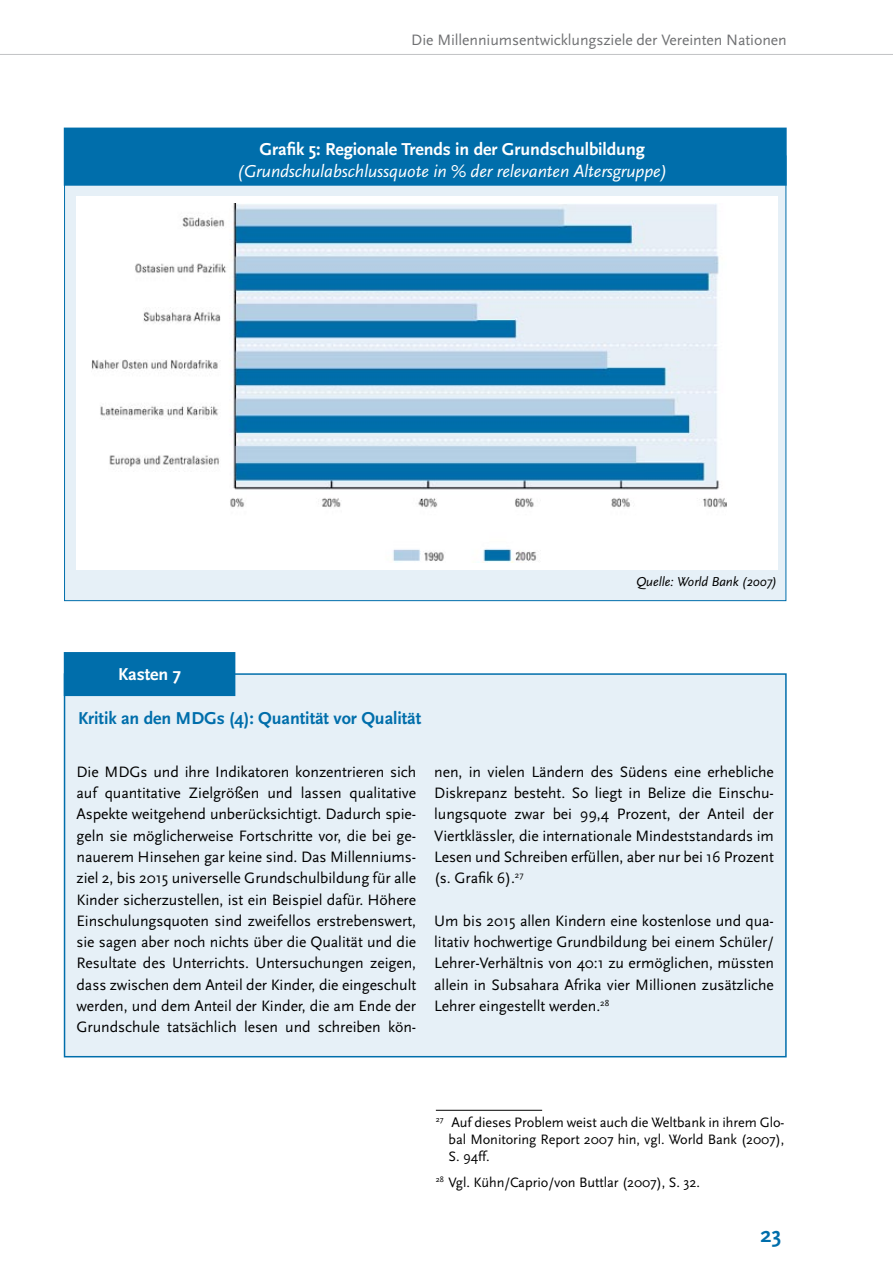
<style>
.page{position:relative;width:893px;height:1263px;background:#fff}
.page>*{position:absolute;margin:0;border:0;box-sizing:border-box;transform-origin:0 0}
.t1{font:700 22.5px "Scala Sans";color:#006eab}
.t2{font:italic 18px "Scala Sans";letter-spacing:-.005em;color:#fff}
.t3{font:700 18px "Scala Sans";letter-spacing:-.005em;color:#fff}
.t4{font:700 18px "Scala Sans";letter-spacing:-.005em;color:#006eab}
.t5{font:15.75px/21.3px "Scala Sans";letter-spacing:-.005em;color:#000;text-align:justify}
.t6{font:15.75px "Scala Sans";letter-spacing:-.005em;color:#707173}
.t7{font:14.25px/17.2px "Scala Sans";letter-spacing:-.005em;color:#000;text-align:justify}
.t8{font:italic 13.5px "Scala Sans";letter-spacing:-.005em;color:#000}
</style>
<div class="page">
<hr style="left:0;top:54px;width:893px;height:1px;background:#c1c2c4">
<div style="left:65px;top:156px;width:721px;height:445px;background:#e6f0f7"></div>
<div style="left:65px;top:128px;width:721px;height:57px;background:#006eab"></div>
<div style="left:64px;top:128px;width:723px;height:58px;border:2px solid #006eab"></div>
<div style="left:76px;top:196px;width:701px;height:374px;background:#fff"></div>
<img style="left:92px;top:203px;width:634px;height:359px">
<div style="left:65px;top:674px;width:721px;height:383px;background:#e6f0f7"></div>
<div style="left:64px;top:673px;width:723px;height:384px;border:2px solid #006eab"></div>
<div style="left:65px;top:653px;width:170px;height:42px;background:#006eab"></div>
<div style="left:64px;top:652px;width:171px;height:44px;border:2px solid #006eab"></div>
<hr style="left:436px;top:1110px;width:106px;height:1px;background:#000">
<p class="t6" style="left:411px;top:31px;width:377px">Die Millenniumsentwicklungsziele der Vereinten Nationen</p>
<p class="t3" style="left:260px;top:139px;width:387px">Grafik 5: Regionale Trends in der Grundschulbildung</p>
<p class="t2" style="left:237px;top:161px;width:431px">(Grundschulabschlussquote in % der relevanten Altersgruppe)</p>
<p class="t3" style="left:118px;top:664px;width:64px">Kasten 7</p>
<p class="t4" style="left:78px;top:708px;width:345px">Kritik an den MDGs (4): Quantität vor Qualität</p>
<p class="t8" style="left:636px;top:574px;width:143px">Quelle: World Bank (2007)</p>
<p class="t5" style="left:77px;top:761px;width:341px">Die MDGs und ihre Indikatoren konzentrieren sich auf quantitative Zielgrößen und lassen qualitative Aspekte weitgehend unberücksichtigt. Dadurch spie&shy;geln sie möglicherweise Fortschritte vor, die bei ge&shy;nauerem Hinsehen gar keine sind. Das Millenniums&shy;ziel 2, bis 2015 universelle Grundschulbildung für alle Kinder sicherzustellen, ist ein Beispiel dafür. Höhere Einschulungsquoten sind zweifellos erstrebenswert, sie sagen aber noch nichts über die Qualität und die Resultate des Unterrichts. Untersuchungen zeigen, dass zwischen dem Anteil der Kinder, die eingeschult werden, und dem Anteil der Kinder, die am Ende der Grundschule tatsächlich lesen und schreiben kön-</p>
<p class="t5" style="left:434px;top:761px;width:341px">nen, in vielen Ländern des Südens eine erhebliche Diskrepanz besteht. So liegt in Belize die Einschu&shy;lungsquote zwar bei 99,4 Prozent, der Anteil der Viertklässler, die internationale Mindeststandards im Lesen und Schreiben erfüllen, aber nur bei 16 Prozent (s. Grafik 6).<sup>27</sup></p>
<p class="t5" style="left:434px;top:910px;width:341px">Um bis 2015 allen Kindern eine kostenlose und qua&shy;litativ hochwertige Grundbildung bei einem Schüler/ Lehrer-Verhältnis von 40:1 zu ermöglichen, müssten allein in Subsahara Afrika vier Millionen zusätzliche Lehrer eingestellt werden.<sup>28</sup></p>
<p class="t7" style="left:449px;top:1114px;width:337px;text-indent:-13px"><sup>27</sup> Auf dieses Problem weist auch die Weltbank in ihrem Glo&shy;bal Monitoring Report 2007 hin, vgl. World Bank (2007), S. 94ff.</p>
<p class="t7" style="left:436px;top:1174px;width:266px"><sup>28</sup> Vgl. Kühn/Caprio/von Buttlar (2007), S. 32.</p>
<h1 class="t1" style="left:761px;top:1222px;width:21px">23</h1>
</div>
